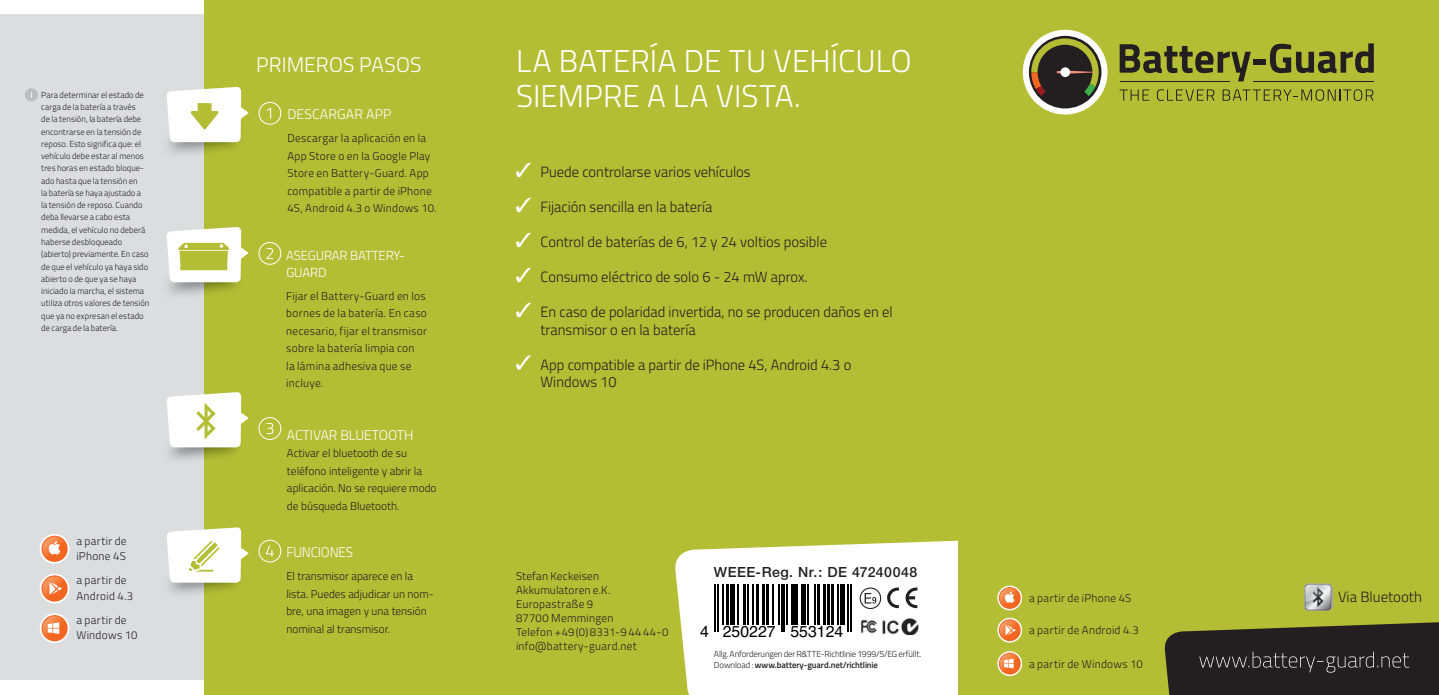
<style>
.page{position:relative;width:1439px;height:695px;background:#fff}
.page>*{position:absolute;margin:0;border:0;box-sizing:border-box;transform-origin:0 0}
.t1{font:300 31.5px/35px "Titillium";color:#fff}
.t2{font:300 21px "Titillium";letter-spacing:.005em;color:#fff}
.t3{font:15.92px "Helvetica";color:#000}
.t4{font:300 14.88px/17.5px "Titillium";color:#231f20}
.t5{font:300 14px "Titillium";color:#fff}
.t6{font:500 14px "Helvetica Neue";letter-spacing:.03em;color:#231f20}
.t7{font:300 14px "Titillium";color:#fff;scale:.96 1}
.t8{font:300 13.12px/17.5px "Titillium";letter-spacing:-.01em;color:#fff}
.t9{font:300 11.38px/17.5px "Titillium";letter-spacing:.02em;color:#231f20}
.t10{font:300 11.38px/17.5px "Titillium";color:#231f20}
.t11{font:300 8.75px/12.2px "Titillium";letter-spacing:.005em;color:#231f20}
.t12{font:300 8.75px/10.8px "Titillium";letter-spacing:-.02em;color:#231f20}
.s1{font-weight:600}
</style>
<div class="page">
<div style="left:0;top:15px;width:456px;height:665px;background:#dcdddf"></div>
<div style="left:204px;top:0;width:272px;height:694px;background:#b4be34"></div>
<div style="left:258px;top:102px;width:23px;height:23px;border:1px solid #fff;border-radius:50%"></div>
<svg style="left:267px;top:108px;width:4px;height:11px"></svg>
<div style="left:258px;top:242px;width:23px;height:23px;border:1px solid #fff;border-radius:50%"></div>
<svg style="left:266px;top:248px;width:7px;height:11px"></svg>
<div style="left:258px;top:417px;width:23px;height:23px;border:1px solid #fff;border-radius:50%"></div>
<svg style="left:266px;top:423px;width:7px;height:11px"></svg>
<div style="left:258px;top:539px;width:23px;height:23px;border:1px solid #fff;border-radius:50%"></div>
<svg style="left:266px;top:545px;width:8px;height:11px"></svg>
<img style="left:168px;top:282px;width:70px;height:13px">
<svg style="left:167px;top:227px;width:82px;height:55px"></svg>
<img style="left:169px;top:447px;width:69px;height:13px">
<svg style="left:167px;top:392px;width:82px;height:55px"></svg>
<img style="left:169px;top:582px;width:69px;height:12px">
<svg style="left:167px;top:527px;width:82px;height:55px"></svg>
<img style="left:168px;top:142px;width:70px;height:12px">
<svg style="left:167px;top:87px;width:82px;height:55px"></svg>
<div style="left:25px;top:88px;width:13px;height:13px;background:#bcbdc0;border-radius:50%"></div>
<svg style="left:40px;top:534px;width:29px;height:29px"></svg>
<svg style="left:40px;top:573px;width:29px;height:30px"></svg>
<svg style="left:40px;top:613px;width:29px;height:30px"></svg>
<div style="left:476px;top:0;width:963px;height:694px;background:#b4be34"></div>
<svg style="left:1164px;top:622px;width:275px;height:72px;background:#333126"></svg>
<svg style="left:675px;top:540px;width:282px;height:154px;background:#f9faf0"></svg>
<img style="left:1303px;top:582px;width:29px;height:29px">
<svg style="left:1119px;top:44px;width:131px;height:37px"></svg>
<div style="left:1253px;top:59px;width:12px;height:5px;background:#231f20"></div>
<svg style="left:1270px;top:43px;width:103px;height:30px"></svg>
<hr style="left:1119px;top:81px;width:110px;height:1px;background:#231f20">
<hr style="left:1253px;top:81px;width:120px;height:1px;background:#231f20">
<div style="left:1023px;top:30px;width:84px;height:84px;background:#fff;border-radius:50%"></div>
<div style="left:1029px;top:36px;width:72px;height:72px;background:#231f20;border-radius:50%"></div>
<svg style="left:1031px;top:38px;width:67px;height:58px"></svg>
<div style="left:1060px;top:67px;width:10px;height:10px;background:#fff;border-radius:50%"></div>
<svg style="left:1119px;top:89px;width:30px;height:12px"></svg>
<svg style="left:1157px;top:89px;width:57px;height:12px"></svg>
<svg style="left:1222px;top:89px;width:151px;height:12px"></svg>
<svg style="left:997px;top:585px;width:25px;height:25px"></svg>
<svg style="left:997px;top:617px;width:25px;height:25px"></svg>
<svg style="left:997px;top:651px;width:25px;height:25px"></svg>
<div style="left:699px;top:584px;width:161px;height:54px;background:#fff"></div>
<hr style="left:714px;top:584px;width:2px;height:40px;background:#000">
<hr style="left:717px;top:584px;width:2px;height:40px;background:#000">
<hr style="left:722px;top:584px;width:1px;height:40px;background:#000">
<hr style="left:726px;top:584px;width:3px;height:40px;background:#000">
<div style="left:730px;top:584px;width:5px;height:40px;background:#000"></div>
<hr style="left:737px;top:584px;width:2px;height:40px;background:#000">
<hr style="left:743px;top:584px;width:3px;height:40px;background:#000">
<hr style="left:748px;top:584px;width:1px;height:40px;background:#000">
<hr style="left:752px;top:584px;width:1px;height:40px;background:#000">
<hr style="left:756px;top:584px;width:3px;height:40px;background:#000">
<hr style="left:762px;top:584px;width:3px;height:40px;background:#000">
<hr style="left:766px;top:584px;width:3px;height:40px;background:#000">
<hr style="left:772px;top:584px;width:1px;height:40px;background:#000">
<hr style="left:778px;top:584px;width:1px;height:40px;background:#000">
<hr style="left:781px;top:584px;width:1px;height:40px;background:#000">
<hr style="left:784px;top:584px;width:1px;height:40px;background:#000">
<hr style="left:786px;top:584px;width:2px;height:40px;background:#000">
<hr style="left:791px;top:584px;width:4px;height:40px;background:#000">
<hr style="left:797px;top:584px;width:1px;height:40px;background:#000">
<hr style="left:801px;top:584px;width:4px;height:40px;background:#000">
<hr style="left:807px;top:584px;width:1px;height:40px;background:#000">
<hr style="left:814px;top:584px;width:1px;height:40px;background:#000">
<hr style="left:817px;top:584px;width:3px;height:40px;background:#000">
<hr style="left:822px;top:584px;width:3px;height:40px;background:#000">
<hr style="left:827px;top:584px;width:3px;height:40px;background:#000">
<hr style="left:831px;top:584px;width:3px;height:40px;background:#000">
<hr style="left:837px;top:584px;width:1px;height:40px;background:#000">
<hr style="left:840px;top:584px;width:4px;height:40px;background:#000">
<hr style="left:847px;top:584px;width:1px;height:40px;background:#000">
<hr style="left:850px;top:584px;width:1px;height:40px;background:#000">
<svg style="left:714px;top:624px;width:5px;height:7px"></svg>
<svg style="left:781px;top:624px;width:4px;height:7px"></svg>
<svg style="left:847px;top:624px;width:4px;height:7px"></svg>
<svg style="left:887px;top:587px;width:12px;height:21px"></svg>
<svg style="left:905px;top:587px;width:12px;height:21px"></svg>
<svg style="left:860px;top:588px;width:20px;height:20px"></svg>
<div style="left:859px;top:587px;width:22px;height:22px;border:1px solid #231f20;border-radius:50%"></div>
<svg style="left:864px;top:593px;width:12px;height:10px"></svg>
<img style="left:880px;top:617px;width:38px;height:19px">
<img style="left:860px;top:619px;width:19px;height:15px">
<svg style="left:516px;top:163px;width:15px;height:14px"></svg>
<svg style="left:516px;top:198px;width:15px;height:14px"></svg>
<svg style="left:516px;top:233px;width:15px;height:14px"></svg>
<svg style="left:516px;top:268px;width:15px;height:14px"></svg>
<svg style="left:516px;top:303px;width:15px;height:14px"></svg>
<svg style="left:516px;top:355px;width:15px;height:15px"></svg>
<p class="t11" style="left:41px;top:88px;width:110px">Para determinar el estado de carga de la batería a través<br>de la tensión, la batería debe encontrarse en la tensión de reposo. Esto significa que: el vehículo debe estar al menos tres horas en estado bloque&shy;ado hasta que la tensión en<br>la batería se haya ajustado a la tensión de reposo. Cuando deba llevarse a cabo esta medida, el vehículo no deberá haberse desbloqueado (abierto) previamente. En caso de que el vehículo ya haya sido abierto o de que ya se haya iniciado la marcha, el sistema utiliza otros valores de tensión que ya no expresan el estado de carga de la batería.</p>
<h3 class="t9" style="left:76px;top:532px;width:52px;line-height:15.8px">a partir de iPhone 4S</h3>
<h3 class="t9" style="left:76px;top:572px;width:58px;line-height:15.8px">a partir de<br>Android 4.3</h3>
<h3 class="t9" style="left:76px;top:611px;width:63px;line-height:15.8px">a partir de<br>Windows 10</h3>
<h2 class="t2" style="left:256px;top:49px;width:167px">PRIMEROS PASOS</h2>
<h3 class="t5" style="left:287px;top:104px;width:105px">DESCARGAR APP</h3>
<h3 class="t9" style="left:287px;top:129px;width:151px">Descargar la aplicación en la<br>App Store o en la Google Play<br>Store en Battery-Guard. App compatible a partir de iPhone<br>4S, Android 4.3 o Windows 10.</h3>
<h3 class="t8" style="left:286px;top:245px;width:120px">ASEGURAR BATTERY-<br>GUARD</h3>
<h3 class="t9" style="left:286px;top:286px;width:142px">Fijar el Battery-Guard en los bornes de la batería. En caso necesario, fijar el transmisor sobre la batería limpia con<br>la lámina adhesiva que se incluye.</h3>
<h3 class="t5" style="left:287px;top:425px;width:128px">ACTIVAR BLUETOOTH</h3>
<h3 class="t10" style="left:287px;top:444px;width:151px">Activar el bluetooth de su teléfono inteligente y abrir la aplicación. No se requiere modo de búsqueda Bluetooth.</h3>
<h3 class="t7" style="left:286px;top:542px;width:71px">FUNCIONES</h3>
<h3 class="t10" style="left:286px;top:566px;width:149px">El transmisor aparece en la lista. Puedes adjudicar un nom&shy;bre, una imagen y una tensión nominal al transmisor.</h3>
<h1 class="t1" style="left:516px;top:42px;width:397px">LA BATERÍA DE TU VEHÍCULO<br>SIEMPRE A LA VISTA.</h1>
<h3 class="t4" style="left:540px;top:162px;width:212px">Puede controlarse varios vehículos</h3>
<h3 class="t4" style="left:540px;top:197px;width:173px">Fijación sencilla en la batería</h3>
<h3 class="t4" style="left:540px;top:232px;width:288px">Control de baterías de 6, 12 y 24 voltios posible</h3>
<h3 class="t4" style="left:540px;top:267px;width:268px">Consumo eléctrico de solo 6 - 24 mW aprox.</h3>
<h3 class="t4" style="left:540px;top:302px;width:354px">En caso de polaridad invertida, no se producen daños en el transmisor o en la batería</h3>
<h3 class="t4" style="left:540px;top:355px;width:312px">App compatible a partir de iPhone 4S, Android 4.3 o<br>Windows 10</h3>
<h3 class="t9" style="left:516px;top:567px;width:85px">Stefan Keckeisen</h3>
<h3 class="t6" style="left:714px;top:564px;width:205px">WEEE-Reg. Nr.: DE 47240048</h3>
<h3 class="t9" style="left:516px;top:582px;width:154px;line-height:14px">Akkumulatoren e.K.<br>Europastraße 9<br>87700 Memmingen<br>Telefon +49 (0) 8331-9 44 44-0 info@battery-guard.net</h3>
<p class="t12" style="left:714px;top:648px;width:209px">Allg. Anforderungen der R&amp;TTE-Richtlinie 1999/5/EG erfüllt.<br>Download : <span class="s1">www.battery-guard.net/richtlinie</span></p>
<h3 class="t3" style="left:700px;top:618px;width:145px">4 250227 553124</h3>
<h3 class="t9" style="left:1029px;top:589px;width:104px">a partir de iPhone 4S</h3>
<h3 class="t9" style="left:1029px;top:621px;width:111px">a partir de Android 4.3</h3>
<h3 class="t9" style="left:1029px;top:654px;width:115px">a partir de Windows 10</h3>
<h3 class="t4" style="left:1338px;top:587px;width:85px">Via Bluetooth</h3>
</div>
